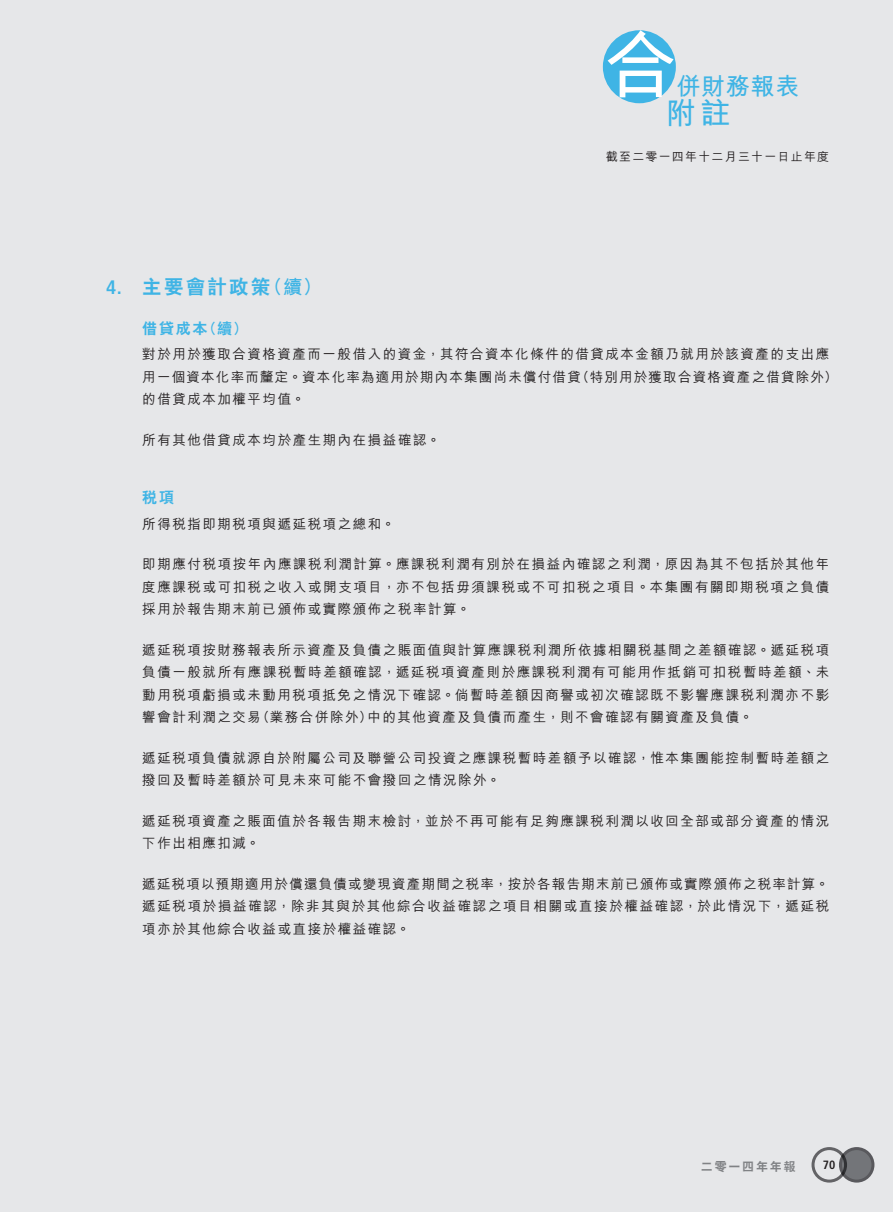
<style>
.page{position:relative;width:893px;height:1212px;background:#e6e7e9}
.page>*{position:absolute;margin:0;border:0;box-sizing:border-box;transform-origin:0 0}
.t1{font:700 72px "M Hei HK";color:#fff}
.t2{font:700 30px "M Hei HK";color:#3fb4e5}
.t3{font:700 24px "M Hei HK";letter-spacing:.03em;color:#3fb4e5}
._03_H1{font:800 19.5px "C Hei 2 HK";letter-spacing:.115em;color:#3fb4e5}
._03_H1-2{font:700 19.5px "M Hei HK";color:#3fb4e5}
._03_H1-3{font:700 condensed 19.5px "Frutiger LT Std";color:#3fb4e5}
._04___H2{font:800 15px "C Hei 2 HK";letter-spacing:.115em;color:#3fb4e5}
._12___P2{font:500 13.5px/22.5px "M Hei HK";letter-spacing:.115em;color:#231f20}
._12___P2-2{font:500 13.5px/22.5px "M Hei HK";letter-spacing:.09em;color:#231f20}
.t4{font:500 12px "M Hei HK";letter-spacing:.1em;color:#231f20}
.t5{font:800 12px "C Hei 2 HK";letter-spacing:.15em;color:#808285}
.t6{font:700 condensed 12px "Frutiger LT Std";color:#231f20}
</style>
<div class="page">
<div style="left:811px;top:1147px;width:36px;height:35px;border:3px solid #636366;border-radius:50%"></div>
<svg style="left:840px;top:1148px;width:33px;height:33px"></svg>
<div style="left:839px;top:1147px;width:35px;height:35px;border:3px solid #636366;border-radius:50%"></div>
<div style="left:603px;top:30px;width:73px;height:73px;background:#3fb4e5;border-radius:50%"></div>
<h1 class="t1" style="left:605px;top:14px;width:73px">合</h1>
<h3 class="t3" style="left:676px;top:68px;width:125px">併財務報表</h3>
<h2 class="t2" style="left:666px;top:91px;width:66px">附註</h2>
<p class="t4" style="left:606px;top:147px;width:225px">截至二零一四年十二月三十一日止年度</p>
<p class="_03_H1-3" style="left:106px;top:275px;width:17px">4.</p>
<p class="_03_H1" style="left:142px;top:274px;width:130px">主要會計政策</p>
<p class="_03_H1-2" style="left:263px;top:272px;width:61px">（續(</p>
<p class="_04___H2" style="left:142px;top:318px;width:67px">借貸成本</p>
<p class="_12___P2" style="left:576px;top:342px;width:263px;text-indent:-434px">對於用於獲取合資格資產而一般借入的資金，其符合資本化條件的借貸成本金額乃就用於該資產的支出應（特別用於獲取合資格資產之借貸除外(</p>
<p class="_04___H2" style="left:202px;top:318px;width:47px">（續(</p>
<p class="_12___P2-2" style="left:142px;top:364px;width:440px">用一個資本化率而釐定。資本化率為適用於期內本集團尚未償付借貸的借貸成本加權平均值。</p>
<p class="_12___P2" style="left:142px;top:427px;width:299px">所有其他借貸成本均於產生期內在損益確認。</p>
<p class="_04___H2" style="left:142px;top:488px;width:33px">稅項</p>
<p class="_12___P2" style="left:142px;top:511px;width:254px">所得稅指即期稅項與遞延稅項之總和。</p>
<p class="_12___P2" style="left:142px;top:552px;width:688px;text-align:justify">即期應付稅項按年內應課稅利潤計算。應課稅利潤有別於在損益內確認之利潤，原因為其不包括於其他年度應課稅或可扣稅之收入或開支項目，亦不包括毋須課稅或不可扣稅之項目。本集團有關即期稅項之負債採用於報告期末前已頒佈或實際頒佈之稅率計算。</p>
<p class="_12___P2" style="left:142px;top:637px;width:688px">遞延稅項按財務報表所示資產及負債之賬面值與計算應課稅利潤所依據相關稅基間之差額確認。遞延稅項</p>
<p class="_12___P2" style="left:142px;top:660px;width:688px">負債一般就所有應課稅暫時差額確認，遞延稅項資產則於應課稅利潤有可能用作抵銷可扣稅暫時差額、未</p>
<p class="_12___P2" style="left:142px;top:682px;width:688px">動用稅項虧損或未動用稅項抵免之情況下確認。倘暫時差額因商譽或初次確認既不影響應課稅利潤亦不影</p>
<p class="_12___P2" style="left:367px;top:705px;width:387px">中的其他資產及負債而產生，則不會確認有關資產及負債。</p>
<p class="_12___P2" style="left:142px;top:705px;width:120px">響會計利潤之交易</p>
<p class="_12___P2" style="left:142px;top:745px;width:688px">遞延稅項負債就源自於附屬公司及聯營公司投資之應課稅暫時差額予以確認，惟本集團能控制暫時差額之撥回及暫時差額於可見未來可能不會撥回之情況除外。</p>
<p class="_12___P2" style="left:142px;top:808px;width:688px">遞延稅項資產之賬面值於各報告期末檢討，並於不再可能有足夠應課稅利潤以收回全部或部分資產的情況下作出相應扣減。</p>
<p class="_12___P2" style="left:142px;top:871px;width:689px;text-align:justify">遞延稅項以預期適用於償還負債或變現資產期間之稅率，按於各報告期末前已頒佈或實際頒佈之稅率計算。遞延稅項於損益確認，除非其與於其他綜合收益確認之項目相關或直接於權益確認，於此情況下，遞延稅項亦於其他綜合收益或直接於權益確認。</p>
<p class="_12___P2" style="left:256px;top:705px;width:118px">（業務合併除外）</p>
<p class="t5" style="left:701px;top:1158px;width:96px">二零一四年年報</p>
<p class="t6" style="left:823px;top:1158px;width:14px">70</p>
</div>
